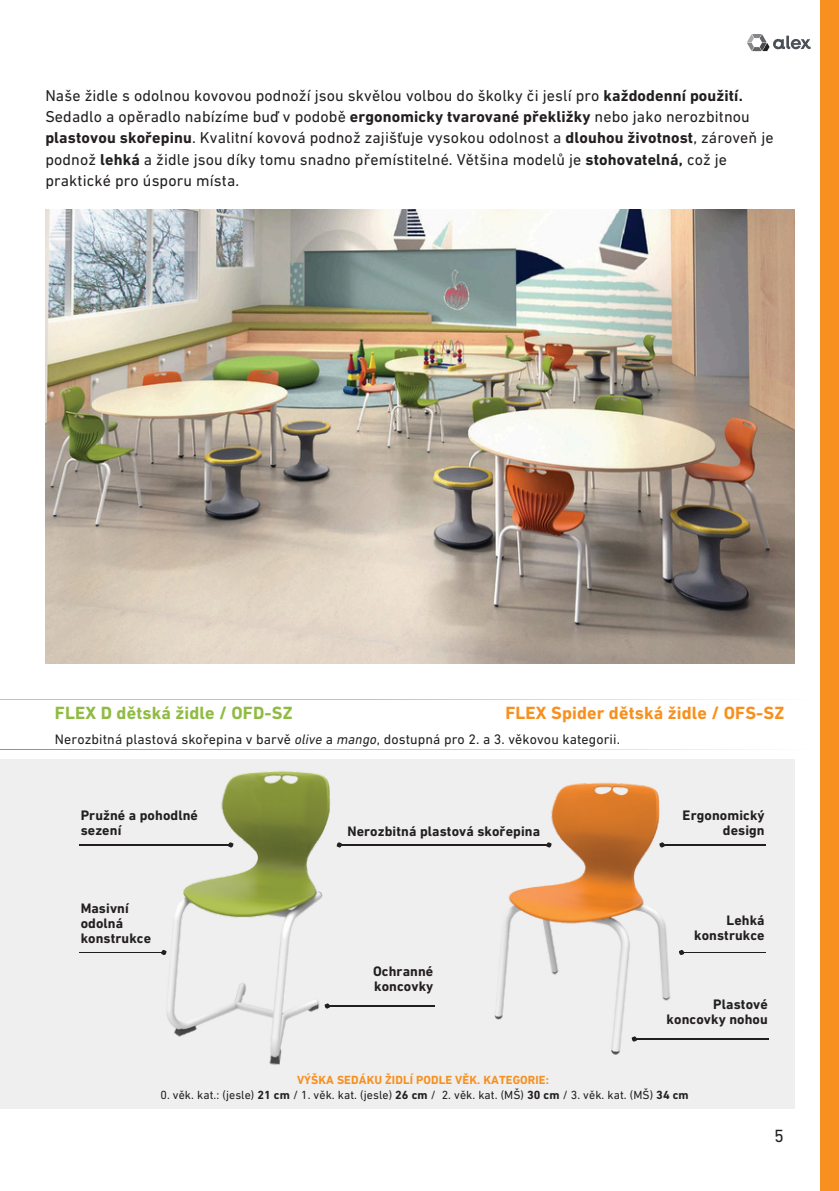
<style>
.page{position:relative;width:839px;height:1191px;background:#fff}
.page>*{position:absolute;margin:0;border:0;box-sizing:border-box;transform-origin:0 0}
.t1{font:700 18px "DIN Next LT Pro";letter-spacing:.01em;color:#f7901e}
.t2{font:700 18px "DIN Next LT Pro";letter-spacing:.01em;color:#8fbb42}
.t3{font:18px "DIN Next LT Pro";color:#231f20}
.t4{font:16px/21.4px "DIN Next LT Pro";letter-spacing:.01em;color:#231f20}
.t5{font:700 14px/15.2px "DIN Next LT Pro";letter-spacing:.01em;color:#231f20}
.t6{font:14px "DIN Next LT Pro";letter-spacing:.01em;color:#231f20}
.t7{font:12px "DIN Next LT Pro";letter-spacing:.01em;color:#231f20}
.t8{font:700 12px "DIN Next LT Pro";letter-spacing:.01em;color:#f7901e}
.s1{font-weight:700}
.s2{font-style:italic}
</style>
<div class="page">
<div style="left:0;top:760px;width:794px;height:349px;background:#efeff0"></div>
<svg style="left:747px;top:34px;width:63px;height:17px"></svg>
<img style="left:45px;top:209px;width:749px;height:455px">
<hr style="left:0;top:699px;width:819px;height:1px;background:#231f20">
<hr style="left:0;top:749px;width:820px;height:1px;background:#231f20">
<img style="left:430px;top:749px;width:291px;height:306px">
<img style="left:100px;top:749px;width:291px;height:316px">
<svg style="left:161px;top:950px;width:5px;height:5px"></svg>
<hr style="left:80px;top:952px;width:84px;height:1px;background:#231f20">
<svg style="left:228px;top:842px;width:5px;height:6px"></svg>
<hr style="left:80px;top:845px;width:151px;height:1px;background:#231f20">
<svg style="left:324px;top:1003px;width:6px;height:6px"></svg>
<hr style="left:327px;top:1006px;width:107px;height:1px;background:#231f20">
<svg style="left:546px;top:842px;width:5px;height:6px"></svg>
<hr style="left:339px;top:845px;width:210px;height:1px;background:#231f20">
<svg style="left:337px;top:842px;width:5px;height:6px"></svg>
<svg style="left:631px;top:1036px;width:6px;height:6px"></svg>
<hr style="left:634px;top:1039px;width:134px;height:1px;background:#231f20">
<svg style="left:659px;top:842px;width:5px;height:6px"></svg>
<hr style="left:661px;top:845px;width:104px;height:1px;background:#231f20">
<svg style="left:679px;top:950px;width:5px;height:5px"></svg>
<hr style="left:681px;top:952px;width:84px;height:1px;background:#231f20">
<div style="left:820px;top:0;width:18px;height:1191px;background:#f7901e"></div>
<p class="t4" style="left:45px;top:86px;width:729px">Naše židle s odolnou kovovou podnoží jsou skvělou volbou do školky či jeslí pro <span class="s1">každodenní použití.<br></span>Sedadlo a opěradlo nabízíme buď v podobě <span class="s1">ergonomicky tvarované překližky</span> nebo jako nerozbitnou <span class="s1">plastovou skořepinu</span>. Kvalitní kovová podnož zajišťuje vysokou odolnost a <span class="s1">dlouhou životnost</span>, zároveň je podnož <span class="s1">lehká</span> a židle jsou díky tomu snadno přemístitelné. Většina modelů je <span class="s1">stohovatelná,</span> což je praktické pro úsporu místa.</p>
<h3 class="t2" style="left:55px;top:706px;width:239px">FLEX D dětská židle / OFD-SZ</h3>
<h3 class="t1" style="left:505px;top:706px;width:280px">FLEX Spider dětská židle / OFS-SZ</h3>
<h3 class="t6" style="left:55px;top:734px;width:566px">Nerozbitná plastová skořepina v barvě <span class="s2">olive</span> a <span class="s2">mango</span>, dostupná pro 2. a 3. věkovou kategorii.</h3>
<h4 class="t5" style="left:81px;top:809px;width:119px">Pružné a pohodlné sezení</h4>
<h1 class="t5" style="left:81px;top:902px;width:72px">Masivní odolná konstrukce</h1>
<p class="t5" style="left:347px;top:825px;width:194px">Nerozbitná plastová skořepina</p>
<p class="t5" style="left:373px;top:965px;width:62px">Ochranné koncovky</p>
<h3 class="t5" style="left:682px;top:809px;width:83px;text-align:right">Ergonomický design</h3>
<p class="t5" style="left:694px;top:914px;width:72px;text-align:right">Lehká konstrukce</p>
<h3 class="t5" style="left:666px;top:998px;width:103px;text-align:right">Plastové koncovky nohou</h3>
<h3 class="t8" style="left:297px;top:1075px;width:253px">VÝŠKA SEDÁKU ŽIDLÍ PODLE VĚK. KATEGORIE:</h3>
<h3 class="t7" style="left:160px;top:1090px;width:529px">0. věk. kat.: (jesle) <span class="s1">21 cm</span> / 1. věk. kat. (jesle) <span class="s1">26 cm</span> / 2. věk. kat. (MŠ) <span class="s1">30 cm</span> / 3. věk. kat. (MŠ) <span class="s1">34 cm</span></h3>
<p class="t3" style="left:774px;top:1128px;width:11px">5</p>
</div>
